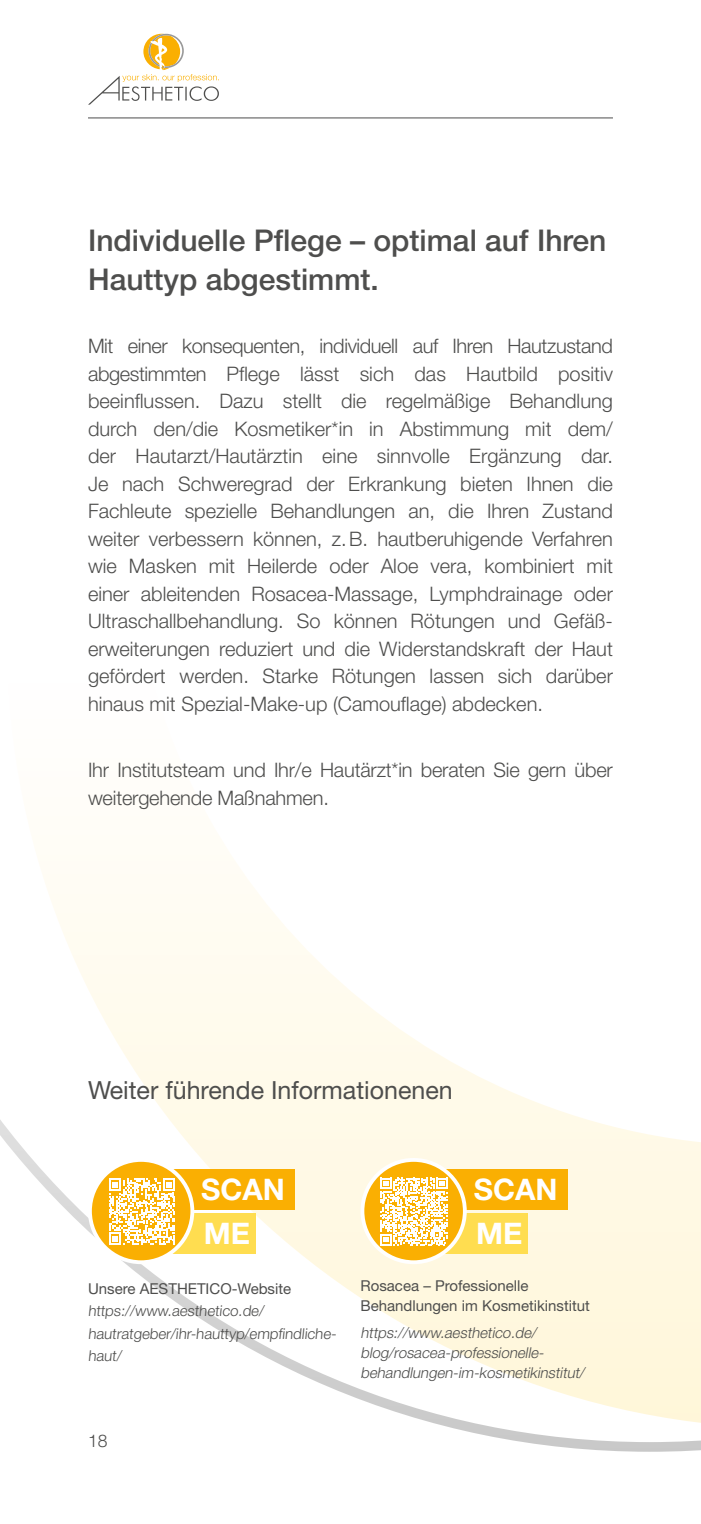
<style>
.page{position:relative;width:701px;height:1524px;background:#fff}
.page>*{position:absolute;margin:0;border:0;box-sizing:border-box;transform-origin:0 0}
.Headline{font:500 30px/39px "Helvetica Neue LT Pro";color:#4e4e4d}
.t1{font:700 29.75px "Helvetica Neue LT Pro";color:#fff}
.Subline{font:25px "Helvetica Neue LT Pro";color:#4e4e4d}
.Fließtext{font:300 20px/27.5px "Helvetica Neue LT Pro";letter-spacing:-.01em;color:#4e4e4d;text-align:justify}
.t2{font:300 17.5px "Helvetica Neue LT Pro";color:#4e4e4d}
.Fließtext-2{font:300 15px/22.5px "Helvetica Neue LT Pro";color:#4e4e4d}
.Fließtext-3{font:italic 300 15px/20px "Helvetica Neue LT Pro";color:#4e4e4d}
.Fließtext-4{font:15px/20px "Helvetica Neue LT Pro";color:#4e4e4d}
.s1{font-weight:400}
</style>
<div class="page">
<svg style="left:0;top:874px;width:700px;height:578px"></svg>
<hr style="left:88px;top:117px;width:524px;height:2px;background:#999">
<svg style="left:88px;top:34px;width:131px;height:71px"></svg>
<div style="left:172px;top:1169px;width:123px;height:40px;background:#faaf02"></div>
<div style="left:134px;top:1213px;width:122px;height:40px;background:#ffdd50"></div>
<div style="left:90px;top:1160px;width:102px;height:102px;background:#faaf02;border-radius:50%"></div>
<svg style="left:109px;top:1178px;width:66px;height:67px"></svg>
<div style="left:88px;top:1158px;width:106px;height:106px;border:4px solid #fff;border-radius:50%"></div>
<div style="left:444px;top:1169px;width:123px;height:40px;background:#faaf02"></div>
<div style="left:406px;top:1213px;width:122px;height:40px;background:#ffdd50"></div>
<svg style="left:362px;top:1160px;width:102px;height:102px;fill:#faaf02"></svg>
<svg style="left:380px;top:1177px;width:67px;height:68px"></svg>
<div style="left:360px;top:1158px;width:106px;height:106px;border:4px solid #fff;border-radius:50%"></div>
<p class="Headline" style="left:88px;top:221px;width:520px">Individuelle Pflege – optimal auf Ihren<br>Hauttyp abgestimmt.</p>
<p class="Fließtext" style="left:88px;top:332px;width:526px">Mit einer konsequenten, individuell auf Ihren Hautzustand abgestimmten Pflege lässt sich das Hautbild positiv beeinflussen. Dazu stellt die regelmäßige Behandlung durch den/die Kosmetiker*in in Abstimmung mit dem/ der Hautarzt/Hautärztin eine sinnvolle Ergänzung dar.<br>Je nach Schweregrad der Erkrankung bieten Ihnen die Fachleute spezielle Behandlungen an, die Ihren Zustand weiter verbessern können, z.B. hautberuhigende Verfahren wie Masken mit Heilerde oder Aloe vera, kombiniert mit einer ableitenden Rosacea-Massage, Lymphdrainage oder Ultraschallbehandlung. So können Rötungen und Gefäß&shy;erweiterungen reduziert und die Widerstandskraft der Haut gefördert werden. Starke Rötungen lassen sich darüber hinaus mit Spezial-Make-up (Camouflage) abdecken.</p>
<p class="Fließtext" style="left:88px;top:756px;width:526px">Ihr Institutsteam und Ihr/e Hautärzt*in beraten Sie gern über weitergehende Maßnahmen.</p>
<p class="Subline" style="left:88px;top:1074px;width:366px">Weiter führende Informationenen</p>
<p class="t1" style="left:201px;top:1171px;width:85px">SCAN</p>
<p class="t1" style="left:204px;top:1215px;width:48px">ME</p>
<p class="Fließtext-2" style="left:88px;top:1276px;width:251px"><span class="s1">Unsere AESTHETICO-Website </span>https://www.aesthetico.de/ hautratgeber/ihr-hauttyp/empfindliche&shy;haut/</p>
<p class="t2" style="left:88px;top:1430px;width:21px">18</p>
<p class="t1" style="left:473px;top:1171px;width:85px">SCAN</p>
<p class="t1" style="left:476px;top:1215px;width:48px">ME</p>
<p class="Fließtext-4" style="left:360px;top:1275px;width:231px">Rosacea – Professionelle<br>Behandlungen im Kosmetikinstitut</p>
<p class="Fließtext-3" style="left:360px;top:1322px;width:228px">https://www.aesthetico.de/ blog/rosacea-professionelle&shy;behandlungen-im-kosmetikinstitut/</p>
</div>
